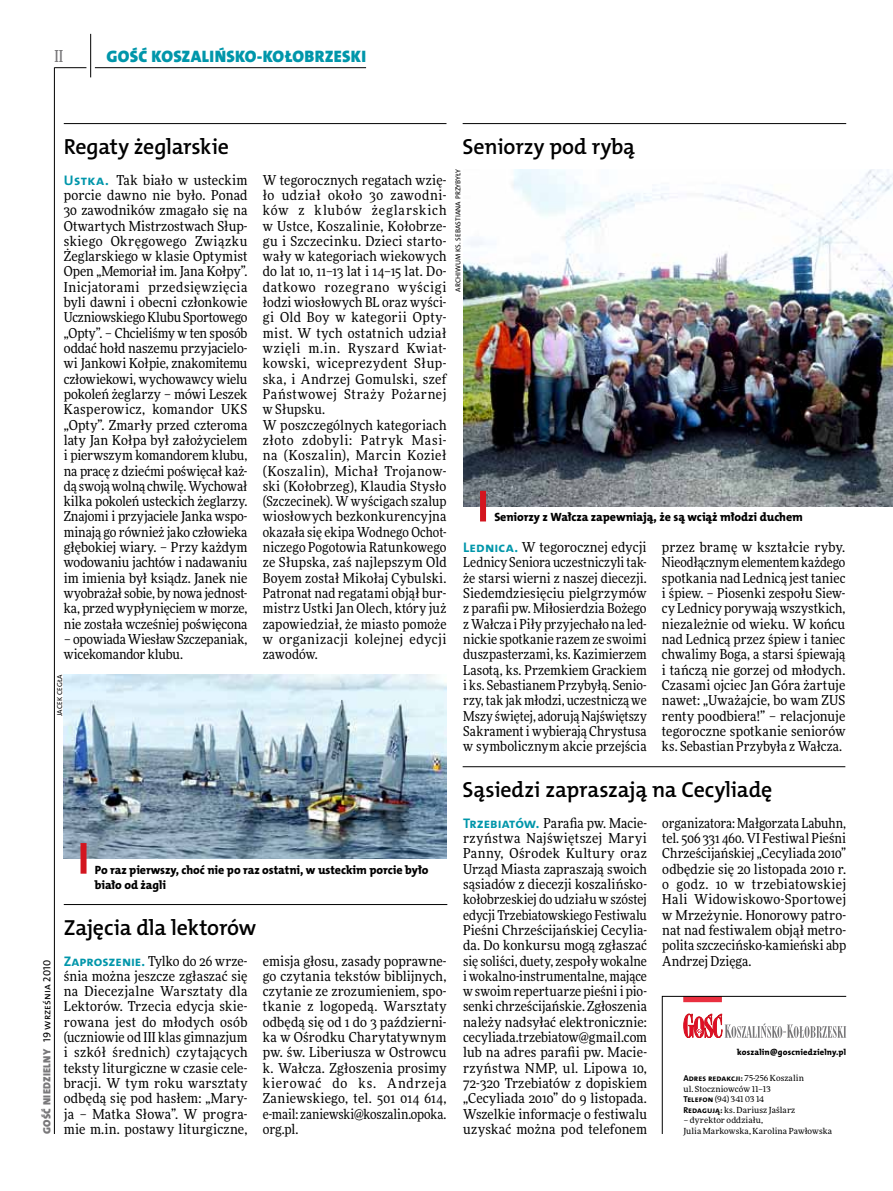
<style>
.page{position:relative;width:893px;height:1191px;background:#fff}
.page>*{position:absolute;margin:0;border:0;box-sizing:border-box;transform-origin:0 0}
.t1{font:21.9px "The Mix HP6 Se Bld";letter-spacing:-.01em;color:#000}
.t2{font:16.65px "The Mix HP9 Blk";letter-spacing:.02em;color:#0096aa}
.t3{font:500 16.5px "Freeday Narrow";color:#787779;scale:.9 1}
.t4{font:13.65px/15.3px "Freeday Narrow News";letter-spacing:.015em;color:#000;text-align:justify}
.t5{font:13.65px/15.3px "Freeday Narrow News";letter-spacing:-.01em;color:#000}
.t6{font:12px/15.3px "The Mix HP8 Ex Bld";letter-spacing:-.005em;color:#000}
.t7{font:10.5px "The Mix HP9 Blk";letter-spacing:.025em;color:#787779}
.t8{font:8.55px "The Mix HP7 Bld";letter-spacing:.005em;color:#000}
.t9{font:8.55px "The Mix HP8 Ex Bld";letter-spacing:.015em;color:#000}
.t10{font:8.4px/10.5px "Freeday News";letter-spacing:.01em;color:#000}
.t11{font:7.2px "The Mix HP5 Plain";letter-spacing:.015em;color:#000}
.s1{font-family:"The Mix HP7 Bld";font-size:13.95px;color:#0096aa}
.s2{font-family:"The Mix HP5 Plain";color:#000}
.s3{font-family:"Freeday News";font-size:8.4px}
.s4{font-family:"The Mix HP7 Bld";font-size:8.55px}
</style>
<div class="page">
<hr style="left:54px;top:67px;width:1px;height:1067px;background:#000">
<hr style="left:90px;top:34px;width:1px;height:43px;background:#000">
<hr style="left:54px;top:67px;width:32px;height:1px;background:#000">
<hr style="left:95px;top:67px;width:271px;height:1px;background:#000">
<svg style="left:662px;top:996px;width:185px;height:138px"></svg>
<hr style="left:64px;top:123px;width:382px;height:1px;background:#000">
<img style="left:64px;top:674px;width:382px;height:184px">
<img style="left:464px;top:169px;width:429px;height:337px">
<div style="left:81px;top:843px;width:6px;height:30px;background:#d3151f"></div>
<div style="left:480px;top:491px;width:6px;height:30px;background:#d3151f"></div>
<hr style="left:463px;top:123px;width:383px;height:1px;background:#000">
<hr style="left:463px;top:766px;width:382px;height:1px;background:#000">
<hr style="left:64px;top:904px;width:383px;height:1px;background:#000">
<p class="t3" style="left:54px;top:46px;width:11px">II</p>
<p class="t2" style="left:106px;top:46px;width:261px">GOŚĆ KOSZALIŃSKO-KOŁOBRZESKI</p>
<h1 class="t1" style="left:64px;top:132px;width:167px">Regaty żeglarskie</h1>
<p class="t4" style="left:64px;top:172px;width:185px"><span class="s1">Ustka.</span> Tak biało w usteckim porcie dawno nie było. Ponad 30 zawodników zmagało się na Otwartych Mistrzostwach Słup&shy;skiego Okręgowego Związku Żeglarskiego w klasie Optymist Open „Memoriał im. Jana Kołpy”.<br>Inicjatorami przedsięwzięcia byli dawni i obecni członkowie Uczniowskiego Klubu Sportowego „Opty”. – Chcieliśmy w ten sposób oddać hołd naszemu przyjacielo&shy;wi Jankowi Kołpie, znakomitemu człowiekowi, wychowawcy wielu pokoleń żeglarzy – mówi Leszek Kasperowicz, komandor UKS „Opty”. Zmarły przed czteroma laty Jan Kołpa był założycielem i pierwszym komandorem klubu, na pracę z dziećmi poświęcał każ&shy;dą swoją wolną chwilę. Wychował kilka pokoleń usteckich żeglarzy.<br>Znajomi i przyjaciele Janka wspo&shy;minają go również jako człowieka głębokiej wiary. – Przy każdym wodowaniu jachtów i nadawaniu im imienia był ksiądz. Janek nie wyobrażał sobie, by nowa jednost&shy;ka, przed wypłynięciem w morze, nie została wcześniej poświęcona</p>
<p class="t5" style="left:64px;top:631px;width:185px">– opowiada Wiesław Szczepaniak, wicekomandor klubu.</p>
<p class="t11" style="left:55px;top:716px;width:43px;rotate:-90deg">Jacek Cegła</p>
<p class="t4" style="left:263px;top:172px;width:185px;text-align:left">W tegorocznych regatach wzię&shy;ło udział około 30 zawodni&shy;ków z klubów żeglarskich w Ustce, Koszalinie, Kołobrze&shy;gu i Szczecinku. Dzieci starto&shy;wały w kategoriach wiekowych do lat 10, 11–13 lat i 14–15 lat. Do&shy;datkowo rozegrano wyścigi łodzi wiosłowych BL oraz wyści&shy;gi Old Boy w kategorii Opty&shy;mist. W tych ostatnich udział wzięli m.in. Ryszard Kwiat&shy;kowski, wiceprezydent Słup&shy;ska, i Andrzej Gomulski, szef<br>Państwowej Straży Pożarnej w Słupsku.<br>W poszczególnych kategoriach złoto zdobyli: Patryk Masi&shy;na (Koszalin), Marcin Kozieł (Koszalin), Michał Trojanow&shy;ski (Kołobrzeg), Klaudia Stysło (Szczecinek). W wyścigach szalup wiosłowych bezkonkurencyjna okazała się ekipa Wodnego Ochot&shy;niczego Pogotowia Ratunkowego ze Słupska, zaś najlepszym Old<br>Boyem został Mikołaj Cybulski.<br>Patronat nad regatami objął bur&shy;mistrz Ustki Jan Olech, który już zapowiedział, że miasto pomoże w organizacji kolejnej edycji zawodów.</p>
<h1 class="t1" style="left:463px;top:132px;width:174px">Seniorzy pod rybą</h1>
<p class="t11" style="left:453px;top:292px;width:124px;rotate:-90deg">archiwum ks. Sebastiana Przybyły</p>
<p class="t6" style="left:494px;top:510px;width:310px">Seniorzy z Wałcza zapewniają, że są wciąż młodzi duchem</p>
<p class="t4" style="left:463px;top:539px;width:185px"><span class="s1">Lednica.</span> W tegorocznej edycji Lednicy Seniora uczestniczyli tak&shy;że starsi wierni z naszej diecezji.<br>Siedemdziesięciu pielgrzymów z parafii pw. Miłosierdzia Bożego z Wałcza i Piły przyjechało na led&shy;nickie spotkanie razem ze swoimi duszpasterzami, ks. Kazimierzem Lasotą, ks. Przemkiem Grackiem i ks. Sebastianem Przybyłą. Senio&shy;rzy, tak jak młodzi, uczestniczą we Mszy świętej, adorują Najświętszy Sakrament i wybierają Chrystusa w symbolicznym akcie przejścia</p>
<p class="t4" style="left:662px;top:539px;width:185px">przez bramę w kształcie ryby.<br>Nieodłącznym elementem każdego spotkania nad Lednicą jest taniec i śpiew. – Piosenki zespołu Siew&shy;cy Lednicy porywają wszystkich, niezależnie od wieku. W końcu nad Lednicą przez śpiew i taniec chwalimy Boga, a starsi śpiewają i tańczą nie gorzej od młodych.<br>Czasami ojciec Jan Góra żartuje nawet: „Uważajcie, bo wam ZUS renty poodbiera!” – relacjonuje tegoroczne spotkanie seniorów ks. Sebastian Przybyła z Wałcza.</p>
<p class="t7" style="left:40px;top:1134px;width:175px;rotate:-90deg">GOŚĆ NIEDZIELNY <span class="s2">19 września 2010</span></p>
<p class="t6" style="left:95px;top:862px;width:335px">Po raz pierwszy, choć nie po raz ostatni, w usteckim porcie było biało od żagli</p>
<h1 class="t1" style="left:64px;top:913px;width:194px">Zajęcia dla lektorów</h1>
<p class="t4" style="left:64px;top:953px;width:185px"><span class="s1">Zaproszenie.</span> Tylko do 26 wrze&shy;śnia można jeszcze zgłaszać się na Diecezjalne Warsztaty dla Lektorów. Trzecia edycja skie&shy;rowana jest do młodych osób (uczniowie od III klas gimnazjum i szkół średnich) czytających teksty liturgiczne w czasie cele&shy;bracji. W tym roku warsztaty odbędą się pod hasłem: „Mary&shy;ja – Matka Słowa”. W progra&shy;mie m.in. postawy liturgiczne,</p>
<p class="t4" style="left:263px;top:953px;width:185px">emisja głosu, zasady poprawne&shy;go czytania tekstów biblijnych, czytanie ze zrozumieniem, spo&shy;tkanie z logopedą. Warsztaty odbędą się od 1 do 3 październi&shy;ka w Ośrodku Charytatywnym pw. św. Liberiusza w Ostrowcu k. Wałcza. Zgłoszenia prosimy kierować do ks. Andrzeja Zaniewskiego, tel. 501 014 614, e-mail: zaniewski@koszalin.opoka. org.pl.</p>
<h1 class="t1" style="left:463px;top:775px;width:311px">Sąsiedzi zapraszają na Cecyliadę</h1>
<p class="t4" style="left:463px;top:815px;width:185px"><span class="s1">Trzebiatów.</span> Parafia pw. Macie&shy;rzyństwa Najświętszej Maryi Panny, Ośrodek Kultury oraz Urząd Miasta zapraszają swoich sąsiadów z diecezji koszalińsko&shy;kołobrzeskiej do udziału w szóstej edycji Trzebiatowskiego Festiwalu Pieśni Chrześcijańskiej Cecylia&shy;da. Do konkursu mogą zgłaszać się soliści, duety, zespoły wokalne i wokalno-instrumentalne, mające w swoim repertuarze pieśni i pio&shy;senki chrześcijańskie. Zgłoszenia należy nadsyłać elektronicznie: cecyliada.trzebiatow@gmail.com lub na adres parafii pw. Macie&shy;rzyństwa NMP, ul. Lipowa 10, 72-320 Trzebiatów z dopiskiem „Cecyliada 2010” do 9 listopada.<br>Wszelkie informacje o festiwalu uzyskać można pod telefonem</p>
<p class="t4" style="left:662px;top:815px;width:185px">organizatora: Małgorzata Labuhn, tel. 506 331 460. VI Festiwal Pieśni Chrześcijańskiej „Cecyliada 2010” odbędzie się 20 listopada 2010 r. o godz. 10 w trzebiatowskiej Hali Widowiskowo-Sportowej w Mrzeżynie. Honorowy patro&shy;nat nad festiwalem objął metro&shy;polita szczecińsko-kamieński abp Andrzej Dzięga.</p>
<p class="t9" style="left:737px;top:1046px;width:110px">koszalin@goscniedzielny.pl</p>
<p class="t8" style="left:683px;top:1073px;width:122px">Adres redakcji: <span class="s3">75-256 Koszalin</span></p>
<p class="t10" style="left:683px;top:1083px;width:113px">ul. Stoczniowców 11–13<br><span class="s4">Telefon</span> (94) 341 03 14<br><span class="s4">Redagują:</span> ks. Dariusz Jaślarz</p>
<p class="t10" style="left:683px;top:1115px;width:150px">– dyrektor oddziału,<br>Julia Markowska, Karolina Pawłowska</p>
</div>
